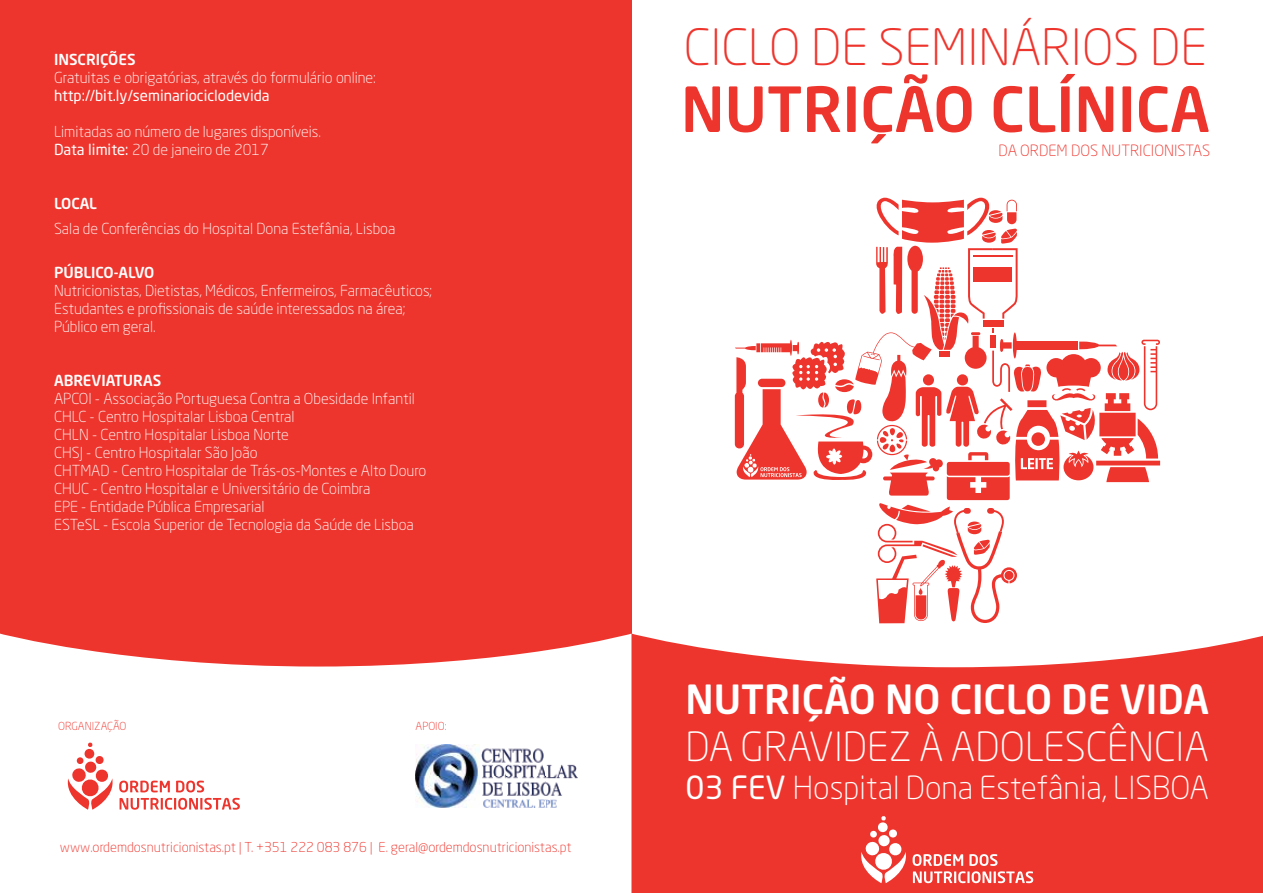
<style>
.page{position:relative;width:1263px;height:893px;background:#fff}
.page>*{position:absolute;margin:0;border:0;box-sizing:border-box;transform-origin:0 0}
.t1{font:500 61.35px "Neo Sans Std";color:#ee352d}
.t2{font:300 49.5px "Neo Sans Std";color:#ee352d}
.t3{font:300 39.75px "Neo Sans Std";color:#fff}
.t4{font:500 39.75px "Neo Sans Std";color:#fff}
.t5{font:300 31.5px "Neo Sans Std";color:#fff}
.t6{font:300 15.3px "Neo Sans Std";color:#ee352d}
.t7{font:300 15px/18px "Neo Sans Std";color:#fff}
.t8{font:500 15px "Neo Sans Std";color:#fff}
.t9{font:15px "Neo Sans Std";color:#fff}
.t10{font:300 13.5px "Neo Sans Std";color:#ee352d}
.t11{font:300 10.95px "Neo Sans Std";color:#ee352d}
.s1{font-weight:400}
</style>
<div class="page">
<div style="left:0;top:0;width:631px;height:893px;background:#ee352d"></div>
<svg style="left:631px;top:634px;width:632px;height:259px;background:#ef4841"></svg>
<svg style="left:0;top:634px;width:631px;height:259px;background:#fdebea"></svg>
<svg style="left:735px;top:198px;width:425px;height:425px"></svg>
<svg style="left:858px;top:816px;width:175px;height:67px;background:#f15b55"></svg>
<svg style="left:65px;top:742px;width:175px;height:68px;background:#fbd8d6"></svg>
<img style="left:416px;top:745px;width:161px;height:62px">
<p class="t8" style="left:54px;top:50px;width:83px">INSCRIÇÕES</p>
<p class="t7" style="left:54px;top:69px;width:323px">Gratuitas e obrigatórias, através do formulário online:</p>
<p class="t9" style="left:54px;top:87px;width:217px">http://bit.ly/seminariociclodevida</p>
<p class="t7" style="left:54px;top:123px;width:269px">Limitadas ao número de lugares disponíveis.<br><span class="s1">Data limite:</span> 20 de janeiro de 2017</p>
<p class="t8" style="left:54px;top:194px;width:44px">LOCAL</p>
<p class="t7" style="left:54px;top:219px;width:343px">Sala de Conferências do Hospital Dona Estefânia, Lisboa</p>
<p class="t8" style="left:54px;top:263px;width:102px">PÚBLICO-ALVO</p>
<p class="t7" style="left:54px;top:281px;width:380px">Nutricionistas, Dietistas, Médicos, Enfermeiros, Farmacêuticos;<br>Estudantes e profissionais de saúde interessados na área;<br>Público em geral.</p>
<p class="t8" style="left:54px;top:371px;width:109px">ABREVIATURAS</p>
<p class="t7" style="left:54px;top:389px;width:374px">APCOI - Associação Portuguesa Contra a Obesidade Infantil CHLC - Centro Hospitalar Lisboa Central<br>CHLN - Centro Hospitalar Lisboa Norte<br>CHSJ - Centro Hospitalar São João<br>CHTMAD - Centro Hospitalar de Trás-os-Montes e Alto Douro CHUC - Centro Hospitalar e Universitário de Coimbra<br>EPE - Entidade Pública Empresarial<br>ESTeSL - Escola Superior de Tecnologia da Saúde de Lisboa</p>
<p class="t11" style="left:58px;top:719px;width:70px">ORGANIZAÇÃO</p>
<p class="t11" style="left:416px;top:719px;width:32px">APOIO:</p>
<p class="t10" style="left:60px;top:839px;width:513px">www.ordemdosnutricionistas.pt | T. +351 222 083 876 | E. geral@ordemdosnutricionistas.pt</p>
<h2 class="t2" style="left:684px;top:17px;width:525px">CICLO DE SEMINÁRIOS DE</h2>
<h1 class="t1" style="left:681px;top:71px;width:530px">NUTRIÇÃO CLÍNICA</h1>
<p class="t6" style="left:998px;top:142px;width:213px">DA ORDEM DOS NUTRICIONISTAS</p>
<h3 class="t4" style="left:685px;top:674px;width:525px">NUTRIÇÃO NO CICLO DE VIDA</h3>
<h3 class="t3" style="left:685px;top:723px;width:525px">DA GRAVIDEZ À ADOLESCÊNCIA</h3>
<h3 class="t5" style="left:685px;top:769px;width:525px"><span class="s1">03 FEV</span> Hospital Dona Estefânia, LISBOA</h3>
</div>
